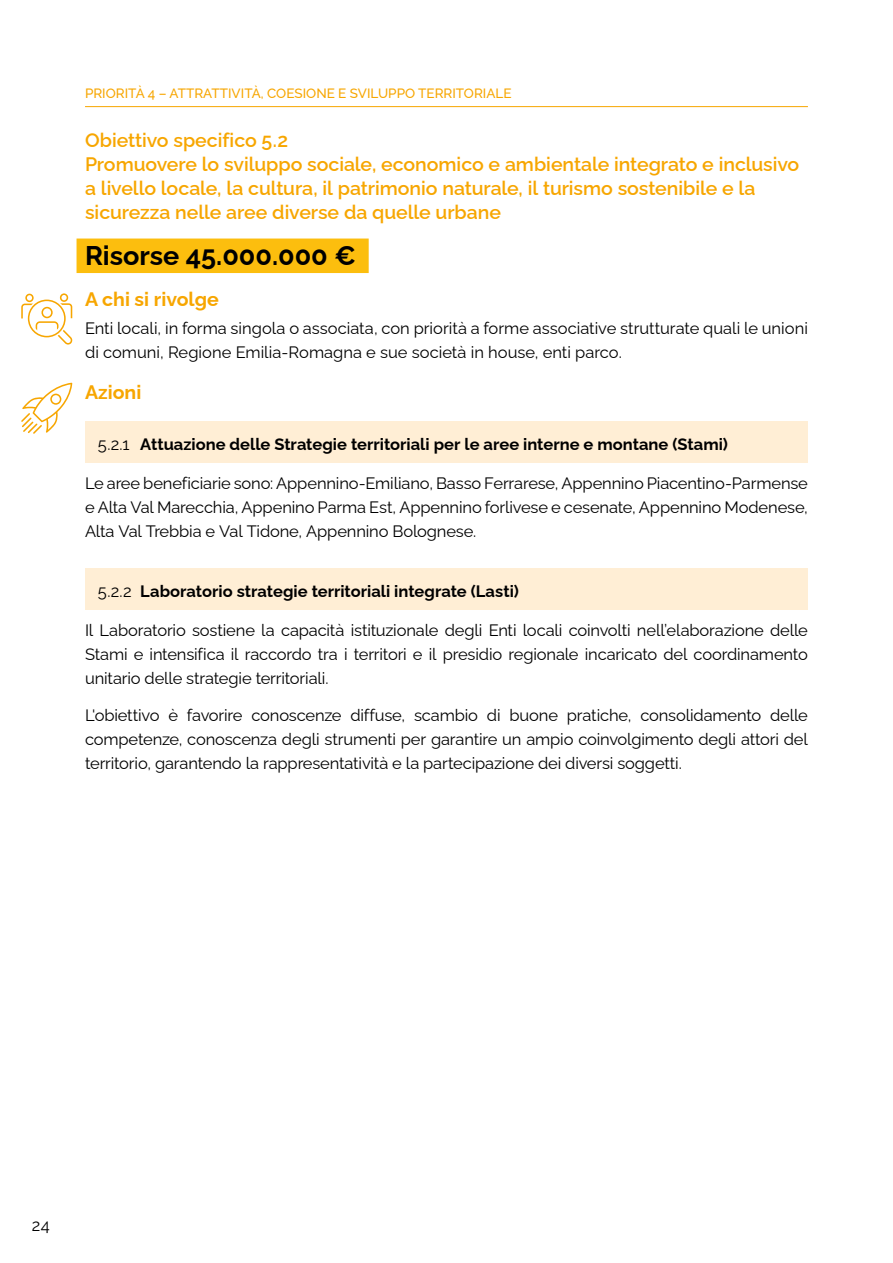
<style>
.page{position:relative;width:893px;height:1263px;background:#fff}
.page>*{position:absolute;margin:0;border:0;box-sizing:border-box;transform-origin:0 0}
.t1{font:700 27px "Raleway";color:#000}
.t2{font:600 19.5px/24px "Raleway";letter-spacing:-.005em;color:#f7a600}
.t3{font:700 19.5px "Raleway";color:#f7a600}
.t4{font:16.5px/24px "Raleway";letter-spacing:-.005em;color:#000;text-align:justify}
.t5{font:700 16.5px "Raleway";color:#000}
.t6{font:500 13.5px "Raleway";color:#f7a600}
.s1{font-weight:400}
</style>
<div class="page">
<hr style="left:85px;top:106px;width:723px;height:1px;background:#f7a600">
<div style="left:77px;top:239px;width:292px;height:34px;background:#fcbe0e"></div>
<div style="left:85px;top:422px;width:723px;height:41px;background:#ffeed5"></div>
<div style="left:85px;top:569px;width:723px;height:41px;background:#ffeed5"></div>
<svg style="left:21px;top:293px;width:52px;height:52px"></svg>
<svg style="left:21px;top:383px;width:51px;height:51px"></svg>
<p class="t6" style="left:85px;top:82px;width:428px">PRIORITÀ 4 – ATTRATTIVITÀ, COESIONE E SVILUPPO TERRITORIALE</p>
<p class="t2" style="left:85px;top:126px;width:716px">Obiettivo specifico 5.2<br>Promuovere lo sviluppo sociale, economico e ambientale integrato e inclusivo a livello locale, la cultura, il patrimonio naturale, il turismo sostenibile e la sicurezza nelle aree diverse da quelle urbane</p>
<h1 class="t1" style="left:85px;top:234px;width:272px">Risorse 45.000.000 €</h1>
<p class="t3" style="left:85px;top:284px;width:135px">A chi si rivolge</p>
<p class="t4" style="left:85px;top:314px;width:724px">Enti locali, in forma singola o associata, con priorità a forme associative strutturate quali le unioni di comuni, Regione Emilia-Romagna e sue società in house, enti parco.</p>
<p class="t3" style="left:85px;top:377px;width:58px">Azioni</p>
<p class="t5" style="left:98px;top:431px;width:632px"><span class="s1">5.2.1</span> Attuazione delle Strategie territoriali per le aree interne e montane (Stami)</p>
<p class="t4" style="left:85px;top:470px;width:724px">Le aree beneficiarie sono: Appennino-Emiliano, Basso Ferrarese, Appennino Piacentino-Parmense e Alta Val Marecchia, Appenino Parma Est, Appennino forlivese e cesenate, Appennino Modenese, Alta Val Trebbia e Val Tidone, Appennino Bolognese.</p>
<p class="t5" style="left:98px;top:578px;width:423px"><span class="s1">5.2.2</span> Laboratorio strategie territoriali integrate (Lasti)</p>
<p class="t4" style="left:85px;top:617px;width:724px">Il Laboratorio sostiene la capacità istituzionale degli Enti locali coinvolti nell’elaborazione delle Stami e intensifica il raccordo tra i territori e il presidio regionale incaricato del coordinamento unitario delle strategie territoriali.</p>
<p class="t4" style="left:85px;top:702px;width:724px">L'obiettivo è favorire conoscenze diffuse, scambio di buone pratiche, consolidamento delle competenze, conoscenza degli strumenti per garantire un ampio coinvolgimento degli attori del territorio, garantendo la rappresentatività e la partecipazione dei diversi soggetti.</p>
<p class="t4" style="left:32px;top:1211px;width:19px">24</p>
</div>
